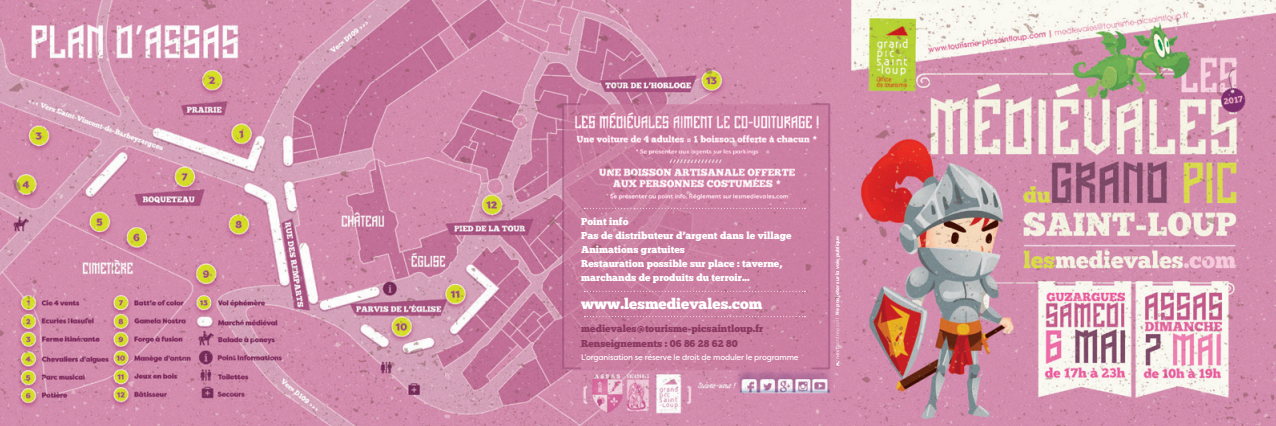
<style>
.page{position:relative;width:1276px;height:426px;background:#fff}
.page>*{position:absolute;margin:0;border:0;box-sizing:border-box;transform-origin:0 0}
.t1{font:15px "Chunk Five";color:#fff}
.t2{font:10px/14px "Chunk Five";color:#fff}
.t3{font:10px/15px "Chunk Five";color:#8c3961}
.t4{font:8px "Filson Soft";letter-spacing:-.02em;color:#fff}
.t5{font:700 5px "Filson Soft";color:#fff}
</style>
<div class="page">
<img style="left:0;top:0;width:1276px;height:425px">
<div style="left:562px;top:103px;width:19px;height:266px;border:2px solid #934976"></div>
<div style="left:811px;top:103px;width:19px;height:266px;border:2px solid #934976"></div>
<svg style="left:584px;top:290px;width:221px;height:1px"></svg>
<svg style="left:584px;top:207px;width:221px;height:1px"></svg>
<svg style="left:584px;top:316px;width:221px;height:1px"></svg>
<svg style="left:835px;top:317px;width:5px;height:48px"></svg>
<p class="t2" style="left:581px;top:214px;width:212px">Point info<br>Pas de distributeur d’argent dans le village<br>Animations gratuites<br>Restauration possible sur place : taverne, marchands de produits du terroir...</p>
<h1 class="t1" style="left:581px;top:294px;width:183px">www.lesmedievales.com</h1>
<p class="t3" style="left:581px;top:320px;width:184px">medievales@tourisme-picsaintloup.fr<br>Renseignements : 06 86 28 62 80</p>
<p class="t4" style="left:581px;top:352px;width:219px">L’organisation se réserve le droit de moduler le programme</p>
<p class="t5" style="left:834px;top:314px;width:80px;rotate:-90deg">Ne pas jeter sur la voie publique</p>
</div>
